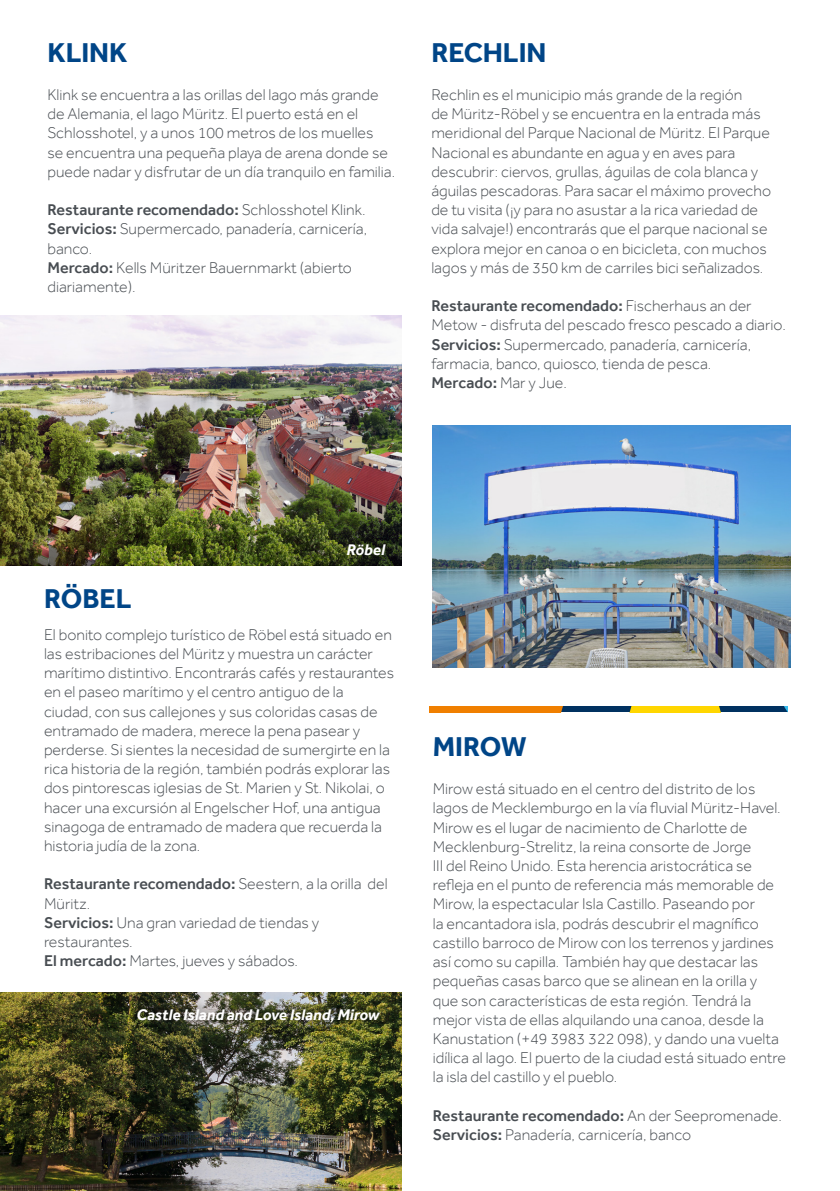
<style>
.page{position:relative;width:840px;height:1191px;background:#fff}
.page>*{position:absolute;margin:0;border:0;box-sizing:border-box;transform-origin:0 0}
.t1{font:700 28px "Effra";color:#004587}
.t2{font:300 16px/19.2px "Effra";color:#484d52}
.t3{font:italic 700 15.8px "Effra";color:#fff}
.s1{font-weight:500}
</style>
<div class="page">
<div style="left:429px;top:706px;width:358px;height:6px;background:#003160"></div>
<svg style="left:629px;top:706px;width:92px;height:6px"></svg>
<svg style="left:429px;top:706px;width:134px;height:6px"></svg>
<img style="left:0;top:316px;width:401px;height:249px">
<img style="left:432px;top:425px;width:357px;height:243px">
<img style="left:0;top:992px;width:401px;height:199px">
<div style="left:336px;top:534px;width:59px;height:30px;background:#000;opacity:.2"></div>
<div style="left:127px;top:998px;width:263px;height:33px;background:#000;opacity:.2"></div>
<h1 class="t1" style="left:47px;top:35px;width:82px">KLINK</h1>
<p class="t2" style="left:47px;top:85px;width:349px">Klink se encuentra a las orillas del lago más grande de Alemania, el lago Müritz. El puerto está en el Schlosshotel, y a unos 100 metros de los muelles<br>se encuentra una pequeña playa de arena donde se puede nadar y disfrutar de un día tranquilo en familia.</p>
<p class="t2" style="left:47px;top:200px;width:321px"><span class="s1">Restaurante recomendado:</span> Schlosshotel Klink.<br><span class="s1">Servicios:</span> Supermercado, panadería, carnicería, banco.<br><span class="s1">Mercado:</span> Kells Müritzer Bauernmarkt (abierto diariamente).</p>
<h1 class="t1" style="left:431px;top:35px;width:117px">RECHLIN</h1>
<p class="t2" style="left:431px;top:85px;width:341px">Rechlin es el municipio más grande de la región<br>de Müritz-Röbel y se encuentra en la entrada más meridional del Parque Nacional de Müritz. El Parque Nacional es abundante en agua y en aves para descubrir: ciervos, grullas, águilas de cola blanca y águilas pescadoras. Para sacar el máximo provecho de tu visita (¡y para no asustar a la rica variedad de vida salvaje!) encontrarás que el parque nacional se explora mejor en canoa o en bicicleta, con muchos lagos y más de 350 km de carriles bici señalizados.</p>
<p class="t2" style="left:431px;top:296px;width:356px"><span class="s1">Restaurante recomendado:</span> Fischerhaus an der Metow - disfruta del pescado fresco pescado a diario.<br><span class="s1">Servicios:</span> Supermercado, panadería, carnicería, farmacia, banco, quiosco, tienda de pesca.<br><span class="s1">Mercado:</span> Mar y Jue.</p>
<p class="t3" style="left:346px;top:540px;width:40px">Röbel</p>
<h1 class="t1" style="left:44px;top:582px;width:89px">RÖBEL</h1>
<p class="t2" style="left:44px;top:624px;width:351px">El bonito complejo turístico de Röbel está situado en las estribaciones del Müritz y muestra un carácter marítimo distintivo. Encontrarás cafés y restaurantes en el paseo marítimo y el centro antiguo de la ciudad, con sus callejones y sus coloridas casas de entramado de madera, merece la pena pasear y perderse. Si sientes la necesidad de sumergirte en la rica historia de la región, también podrás explorar las dos pintorescas iglesias de St. Marien y St. Nikolai, o hacer una excursión al Engelscher Hof, una antigua sinagoga de entramado de madera que recuerda la historia judía de la zona.</p>
<p class="t2" style="left:44px;top:874px;width:345px"><span class="s1">Restaurante recomendado:</span> Seestern, a la orilla del<br>Müritz.<br><span class="s1">Servicios:</span> Una gran variedad de tiendas y restaurantes.<br><span class="s1">El mercado:</span> Martes, jueves y sábados.</p>
<p class="t3" style="left:136px;top:1005px;width:244px">Castle Island and Love Island, Mirow</p>
<h1 class="t1" style="left:432px;top:729px;width:95px">MIROW</h1>
<p class="t2" style="left:432px;top:779px;width:354px">Mirow está situado en el centro del distrito de los lagos de Mecklemburgo en la vía fluvial Müritz-Havel.<br>Mirow es el lugar de nacimiento de Charlotte de Mecklenburg-Strelitz, la reina consorte de Jorge<br>III del Reino Unido. Esta herencia aristocrática se refleja en el punto de referencia más memorable de Mirow, la espectacular Isla Castillo. Paseando por<br>la encantadora isla, podrás descubrir el magnífico castillo barroco de Mirow con los terrenos y jardines así como su capilla. También hay que destacar las pequeñas casas barco que se alinean en la orilla y que son características de esta región. Tendrá la mejor vista de ellas alquilando una canoa, desde la Kanustation (+49 3983 322 098), y dando una vuelta idílica al lago. El puerto de la ciudad está situado entre la isla del castillo y el pueblo.</p>
<p class="t2" style="left:432px;top:1105px;width:350px"><span class="s1">Restaurante recomendado:</span> An der Seepromenade.<br><span class="s1">Servicios:</span> Panadería, carnicería, banco</p>
</div>
